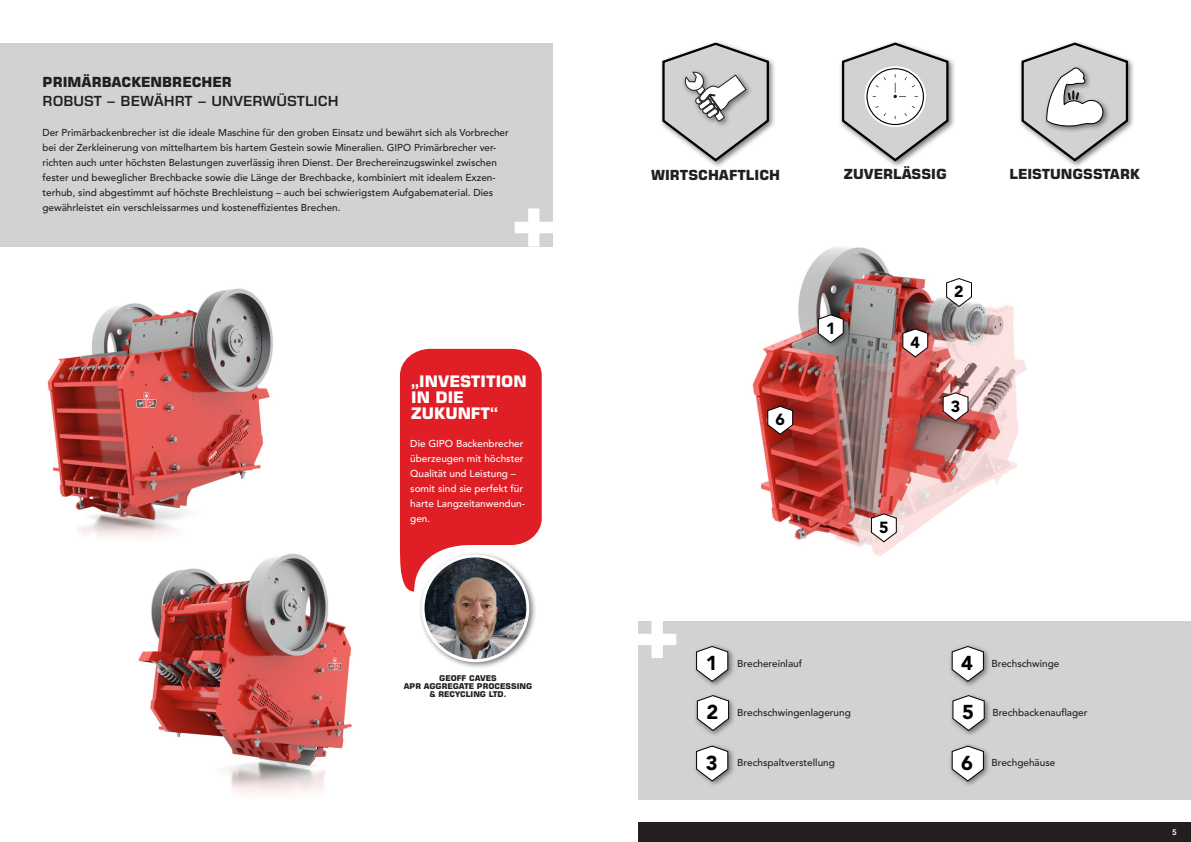
<style>
.page{position:relative;width:1191px;height:842px;background:#fff}
.page>*{position:absolute;margin:0;border:0;box-sizing:border-box;transform-origin:0 0}
.t1{font:900 20px "Avenir LT Pro";color:#000}
.t2{font:700 16px "Eurostile LT Pro";color:#fff}
.t3{font:900 16px "Avenir LT Pro";color:#000}
._10_C_Roboto{font:700 14px "Eurostile LT Pro";color:#231f20}
.t4{font:600 14px "Eurostile LT Pro";color:#231f20}
.t5{font:500 10px/15px "Avenir LT Pro";color:#231f20}
.t6{font:500 10px/15px "Avenir LT Pro";color:#fff}
.t7{font:700 8px "Eurostile LT Pro";color:#231f20}
.t8{font:800 8px "Avenir LT Pro";color:#fff}
</style>
<div class="page">
<div style="left:0;top:43px;width:553px;height:204px;background:#d1d2d4"></div>
<svg style="left:514px;top:208px;width:39px;height:39px"></svg>
<img style="left:47px;top:288px;width:226px;height:250px">
<img style="left:138px;top:553px;width:214px;height:242px">
<img style="left:752px;top:247px;width:275px;height:309px">
<svg style="left:767px;top:406px;width:26px;height:29px"></svg>
<svg style="left:902px;top:328px;width:26px;height:30px"></svg>
<svg style="left:871px;top:513px;width:26px;height:29px"></svg>
<div style="left:814px;top:311px;width:37px;height:39px;background:#231f20;opacity:.6"></div>
<svg style="left:818px;top:314px;width:26px;height:29px"></svg>
<svg style="left:946px;top:278px;width:26px;height:29px"></svg>
<svg style="left:942px;top:392px;width:26px;height:29px"></svg>
<div style="left:638px;top:621px;width:553px;height:178px;background:#d1d2d4"></div>
<div style="left:693px;top:692px;width:43px;height:45px;background:#231f20;opacity:.6"></div>
<svg style="left:697px;top:695px;width:32px;height:36px"></svg>
<div style="left:693px;top:643px;width:42px;height:45px;background:#231f20;opacity:.6"></div>
<svg style="left:696px;top:646px;width:32px;height:36px"></svg>
<div style="left:693px;top:743px;width:42px;height:45px;background:#231f20;opacity:.6"></div>
<svg style="left:696px;top:745px;width:32px;height:36px"></svg>
<div style="left:948px;top:643px;width:43px;height:45px;background:#231f20;opacity:.6"></div>
<svg style="left:951px;top:646px;width:33px;height:36px"></svg>
<div style="left:949px;top:692px;width:43px;height:45px;background:#231f20;opacity:.6"></div>
<svg style="left:952px;top:695px;width:33px;height:36px"></svg>
<div style="left:948px;top:743px;width:43px;height:45px;background:#231f20;opacity:.6"></div>
<svg style="left:951px;top:745px;width:33px;height:36px"></svg>
<svg style="left:638px;top:621px;width:38px;height:37px"></svg>
<div style="left:400px;top:349px;width:142px;height:243px;background:#e01e25"></div>
<div style="left:418px;top:551px;width:118px;height:118px;background:#231f20;opacity:.6"></div>
<img style="left:423px;top:556px;width:105px;height:105px;border-radius:52px">
<div style="left:421px;top:554px;width:108px;height:108px;border:3px solid #fff;border-radius:50%"></div>
<div style="left:638px;top:822px;width:553px;height:20px;background:#231f20"></div>
<div style="left:1018px;top:39px;width:117px;height:129px;background:#231f20;opacity:.6"></div>
<svg style="left:1020px;top:41px;width:110px;height:127px"></svg>
<div style="left:838px;top:39px;width:117px;height:129px;background:#231f20;opacity:.6"></div>
<svg style="left:840px;top:41px;width:110px;height:122px"></svg>
<div style="left:891px;top:93px;width:8px;height:7px;border:2px solid #fff;border-radius:50%"></div>
<div style="left:659px;top:39px;width:117px;height:129px;background:#231f20;opacity:.6"></div>
<svg style="left:661px;top:41px;width:110px;height:122px"></svg>
<p class="_10_C_Roboto" style="left:43px;top:73px;width:191px">PRIMÄRBACKENBRECHER</p>
<p class="t4" style="left:43px;top:92px;width:298px">ROBUST − BEWÄHRT − UNVERWÜSTLICH</p>
<p class="t5" style="left:43px;top:125px;width:467px">Der Primärbackenbrecher ist die ideale Maschine für den groben Einsatz und bewährt sich als Vorbrecher bei der Zerkleinerung von mittelhartem bis hartem Gestein sowie Mineralien. GIPO Primärbrecher ver&shy;richten auch unter höchsten Belastungen zuverlässig ihren Dienst. Der Brechereinzugswinkel zwischen fester und beweglicher Brechbacke sowie die Länge der Brechbacke, kombiniert mit idealem Exzen&shy;terhub, sind abgestimmt auf höchste Brechleistung – auch bei schwierigstem Aufgabematerial. Dies gewährleistet ein verschleissarmes und kosteneffizientes Brechen.</p>
<p class="t2" style="left:411px;top:371px;width:117px">„INVESTITION</p>
<p class="t2" style="left:411px;top:387px;width:54px">IN DIE</p>
<p class="t2" style="left:411px;top:403px;width:88px">ZUKUNFT“</p>
<p class="t6" style="left:410px;top:436px;width:116px">Die GIPO Backenbrecher überzeugen mit höchster<br>Qualität und Leistung – somit sind sie perfekt für harte Langzeitanwendun&shy;gen.</p>
<p class="t7" style="left:439px;top:673px;width:59px">GEOFF CAVES</p>
<p class="t7" style="left:404px;top:681px;width:130px">APR AGGREGATE PROCESSING</p>
<p class="t7" style="left:429px;top:689px;width:78px">&amp; RECYCLING LTD.</p>
<p class="_10_C_Roboto" style="left:651px;top:167px;width:130px">WIRTSCHAFTLICH</p>
<p class="_10_C_Roboto" style="left:843px;top:166px;width:104px">ZUVERLÄSSIG</p>
<p class="_10_C_Roboto" style="left:1009px;top:166px;width:132px">LEISTUNGSSTARK</p>
<p class="t3" style="left:775px;top:410px;width:11px">6</p>
<p class="t3" style="left:826px;top:318px;width:11px">1</p>
<p class="t3" style="left:910px;top:333px;width:11px">4</p>
<p class="t3" style="left:954px;top:282px;width:11px">2</p>
<p class="t3" style="left:950px;top:396px;width:11px">3</p>
<p class="t3" style="left:879px;top:517px;width:11px">5</p>
<p class="t1" style="left:705px;top:651px;width:13px">1</p>
<p class="t5" style="left:737px;top:656px;width:66px">Brechereinlauf</p>
<p class="t1" style="left:706px;top:700px;width:13px">2</p>
<p class="t5" style="left:737px;top:705px;width:115px">Brechschwingenlagerung</p>
<p class="t1" style="left:705px;top:751px;width:13px">3</p>
<p class="t5" style="left:737px;top:755px;width:99px">Brechspaltverstellung</p>
<p class="t1" style="left:961px;top:651px;width:13px">4</p>
<p class="t5" style="left:991px;top:656px;width:69px">Brechschwinge</p>
<p class="t1" style="left:962px;top:700px;width:13px">5</p>
<p class="t5" style="left:992px;top:705px;width:97px">Brechbackenauflager</p>
<p class="t1" style="left:961px;top:751px;width:13px">6</p>
<p class="t5" style="left:991px;top:755px;width:65px">Brechgehäuse</p>
<p class="t8" style="left:1172px;top:827px;width:6px">5</p>
</div>
